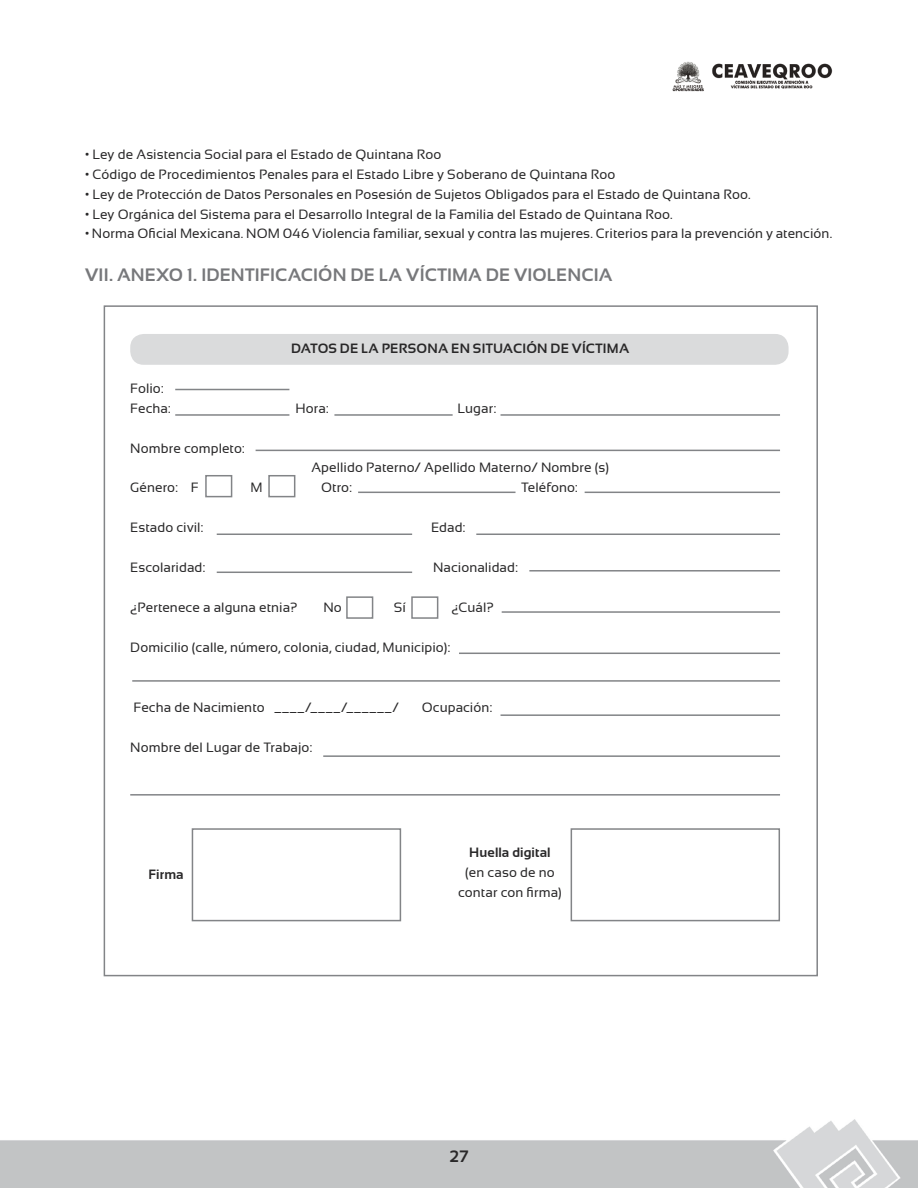
<style>
.page{position:relative;width:918px;height:1188px;background:#fff}
.page>*{position:absolute;margin:0;border:0;box-sizing:border-box;transform-origin:0 0}
.t1{font:700 18px "Sansation";letter-spacing:.01em;color:#77787b}
.t2{font:700 16.5px "Sansation";color:#292829}
.t3{font:13.5px/20px "Sansation";letter-spacing:.005em;color:#292829}
.t4{font:700 13.5px "Sansation";letter-spacing:.01em;color:#292829}
</style>
<div class="page">
<img style="left:0;top:1119px;width:918px;height:69px">
<img style="left:672px;top:61px;width:161px;height:31px">
<div style="left:130px;top:334px;width:659px;height:31px;background:#dadbdc;border-radius:14px"></div>
<div style="left:192px;top:828px;width:209px;height:93px;border:2px solid #828487"></div>
<div style="left:571px;top:828px;width:209px;height:93px;border:2px solid #828487"></div>
<hr style="left:175px;top:414px;width:114px;height:2px;background:#828487">
<hr style="left:175px;top:389px;width:114px;height:1px;background:#828487">
<hr style="left:334px;top:414px;width:119px;height:2px;background:#828487">
<hr style="left:358px;top:492px;width:158px;height:1px;background:#828487">
<hr style="left:585px;top:492px;width:195px;height:1px;background:#828487">
<hr style="left:501px;top:414px;width:279px;height:2px;background:#828487">
<hr style="left:256px;top:450px;width:524px;height:1px;background:#828487">
<hr style="left:476px;top:534px;width:304px;height:1px;background:#828487">
<hr style="left:217px;top:534px;width:195px;height:1px;background:#828487">
<hr style="left:217px;top:572px;width:195px;height:1px;background:#828487">
<hr style="left:529px;top:570px;width:251px;height:2px;background:#828487">
<hr style="left:459px;top:653px;width:321px;height:1px;background:#828487">
<hr style="left:132px;top:680px;width:648px;height:2px;background:#828487">
<hr style="left:502px;top:611px;width:278px;height:2px;background:#828487">
<hr style="left:501px;top:714px;width:279px;height:2px;background:#828487">
<hr style="left:323px;top:755px;width:457px;height:2px;background:#828487">
<hr style="left:130px;top:794px;width:650px;height:2px;background:#828487">
<div style="left:205px;top:475px;width:27px;height:22px;border:2px solid #828487"></div>
<div style="left:346px;top:596px;width:27px;height:23px;border:2px solid #828487"></div>
<div style="left:411px;top:596px;width:27px;height:23px;border:2px solid #828487"></div>
<div style="left:268px;top:475px;width:27px;height:22px;border:2px solid #828487"></div>
<p class="t3" style="left:85px;top:144px;width:358px">• Ley de Asistencia Social para el Estado de Quintana Roo</p>
<p class="t3" style="left:85px;top:164px;width:532px">• Código de Procedimientos Penales para el Estado Libre y Soberano de Quintana Roo</p>
<p class="t3" style="left:85px;top:184px;width:667px">• Ley de Protección de Datos Personales en Posesión de Sujetos Obligados para el Estado de Quintana Roo.</p>
<p class="t3" style="left:85px;top:204px;width:589px">• Ley Orgánica del Sistema para el Desarrollo Integral de la Familia del Estado de Quintana Roo.</p>
<p class="t3" style="left:85px;top:224px;width:749px">• Norma Oficial Mexicana. NOM 046 Violencia familiar, sexual y contra las mujeres. Criterios para la prevención y atención.</p>
<h1 class="t1" style="left:85px;top:265px;width:134px">VII. ANEXO 1. IDENTIFICACIÓN</h1>
<h1 class="t1" style="left:351px;top:265px;width:68px">DELAVÍCTIMA</h1>
<h1 class="t1" style="left:486px;top:265px;width:41px">DE VIOLENCIA</h1>
<p class="t3" style="left:130px;top:378px;width:42px">Folio:<br>Fecha:</p>
<p class="t3" style="left:130px;top:438px;width:116px">Nombre completo:</p>
<p class="t4" style="left:291px;top:341px;width:340px">DATOS DE LA PERSONA EN SITUACIÓN DE VÍCTIMA</p>
<p class="t3" style="left:295px;top:398px;width:35px">Hora:</p>
<p class="t3" style="left:457px;top:398px;width:40px">Lugar:</p>
<p class="t3" style="left:311px;top:458px;width:299px">Apellido Paterno/ Apellido Materno/ Nombre (s)</p>
<p class="t3" style="left:130px;top:478px;width:70px">Género: F</p>
<p class="t3" style="left:250px;top:478px;width:14px">M</p>
<p class="t3" style="left:321px;top:478px;width:32px">Otro:</p>
<p class="t3" style="left:521px;top:478px;width:58px">Teléfono:</p>
<p class="t3" style="left:130px;top:518px;width:75px">Estado civil:</p>
<p class="t3" style="left:431px;top:518px;width:36px">Edad:</p>
<p class="t3" style="left:130px;top:558px;width:77px">Escolaridad:</p>
<p class="t3" style="left:433px;top:558px;width:86px">Nacionalidad:</p>
<p class="t3" style="left:130px;top:597px;width:169px">¿Pertenece a alguna etnia?</p>
<p class="t3" style="left:323px;top:597px;width:20px">No</p>
<p class="t3" style="left:394px;top:597px;width:13px">Sí</p>
<p class="t3" style="left:451px;top:597px;width:44px">¿Cuál?</p>
<p class="t3" style="left:130px;top:637px;width:322px">Domicilio (calle, número, colonia, ciudad, Municipio):</p>
<p class="t3" style="left:133px;top:697px;width:267px">Fecha de Nacimiento ____/____/______/</p>
<p class="t3" style="left:422px;top:697px;width:72px">Ocupación:</p>
<p class="t3" style="left:130px;top:737px;width:184px">Nombre del Lugar de Trabajo:</p>
<p class="t4" style="left:149px;top:867px;width:37px">FIRMA</p>
<p class="t4" style="left:469px;top:845px;width:83px">HUELLA DIGITAL</p>
<p class="t3" style="left:458px;top:863px;width:105px;text-align:center">(en caso de no contar con firma)</p>
<p class="t2" style="left:450px;top:1147px;width:20px">27</p>
</div>
